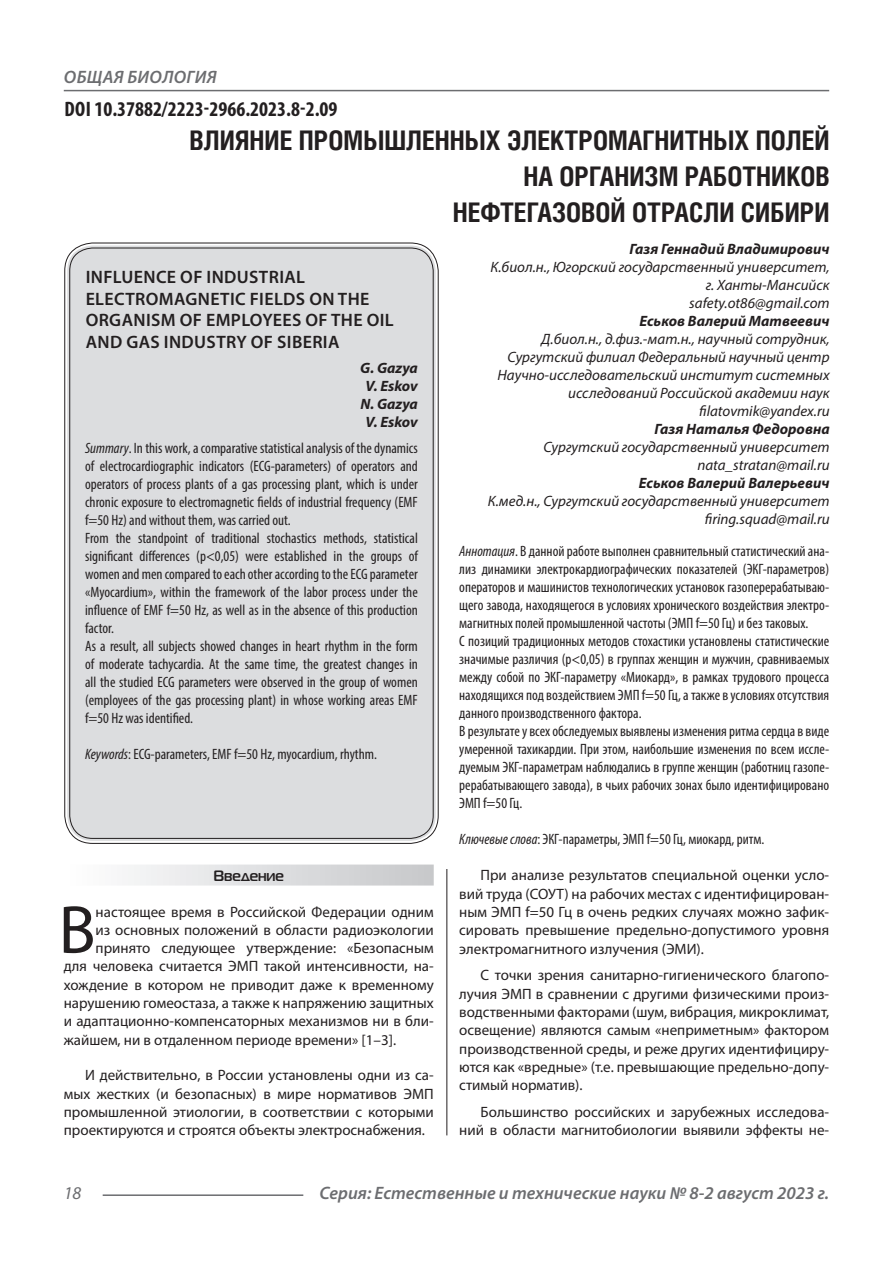
<style>
.page{position:relative;width:893px;height:1263px;background:#fff}
.page>*{position:absolute;margin:0;border:0;box-sizing:border-box;transform-origin:0 0}
.Статья_текст_первый{font:68.4px "Myriad Pro";color:#231f20}
.Статья_название{font:700 27px/36px "Helios Cond C";color:#231f20;text-align:right}
.ДОИ{font:700 condensed 21px "Myriad Pro";color:#231f20}
.Статья_название_англ{font:600 18px/21.6px "Myriad Pro";letter-spacing:.02em;color:#231f20}
.t1{font:italic 600 18px "Myriad Pro";color:#6c6d70}
.t2{font:italic 600 18px "Myriad Pro";letter-spacing:.02em;color:#6c6d70}
.t3{font:italic 18px "Myriad Pro";color:#6c6d70}
.Статья_аннотация_тек{font:condensed 15px/18px "Myriad Pro";color:#231f20;text-align:justify}
.Статья_аннотация_анг{font:condensed 15px/18px "Myriad Pro";color:#231f20;text-align:justify}
.Статья_текст{font:15px/18.3px "Myriad Pro";color:#231f20;text-align:justify}
.Статья_автор_инфо{font:italic 15px/18px "Myriad Pro";color:#231f20;text-align:right}
.Статья_текст_первый-2{font:15px "Myriad Pro";color:#231f20}
.Статья_автор_инфо-2{font:italic 700 15px "Myriad Pro";color:#231f20}
.Статья_автор_англ{font:italic 700 15px "Myriad Pro";color:#231f20}
.Статья_подзаголовок{font:700 15px "Magistral C";color:#231f20}
.s1{font-style:italic}
</style>
<div class="page">
<hr style="left:446px;top:128px;width:1px;height:1007px;background:#231f20">
<hr style="left:103px;top:1194px;width:200px;height:2px;background:#6c6d70">
<hr style="left:64px;top:90px;width:765px;height:1px;background:#6c6d70">
<div style="left:441px;top:128px;width:11px;height:741px;background:#fff"></div>
<div style="left:67px;top:245px;width:369px;height:596px;background:#dcdddf;border-radius:26px"></div>
<div style="left:64px;top:864px;width:370px;height:21px;background:linear-gradient(to right,#fefeff,#c6c8ca)"></div>
<p class="t2" style="left:64px;top:66px;width:154px">ОБЩАЯ БИОЛОГИЯ</p>
<p class="Статья_название" style="left:190px;top:121px;width:642px">ВЛИЯНИЕ ПРОМЫШЛЕННЫХ ЭЛЕКТРОМАГНИТНЫХ ПОЛЕЙ<br>НА ОРГАНИЗМ РАБОТНИКОВ<br>НЕФТЕГАЗОВОЙ ОТРАСЛИ СИБИРИ</p>
<p class="Статья_автор_инфо-2" style="left:629px;top:239px;width:202px">Газя Геннадий Владимирович</p>
<p class="Статья_автор_инфо" style="left:491px;top:257px;width:340px">К.биол.н., Югорский государственный университет, г. Ханты-Мансийск</p>
<p class="Статья_автор_инфо" style="left:689px;top:293px;width:142px">safety.ot86@gmail.com</p>
<p class="Статья_автор_инфо-2" style="left:639px;top:311px;width:192px">Еськов Валерий Матвеевич</p>
<p class="Статья_автор_инфо" style="left:497px;top:329px;width:334px">Д.биол.н., д.физ.-мат.н., научный сотрудник, Сургутский филиал Федеральный научный центр Научно-исследовательский институт системных исследований Российской академии наук</p>
<p class="Статья_автор_инфо" style="left:699px;top:401px;width:132px">filatovmik@yandex.ru</p>
<p class="Статья_автор_инфо-2" style="left:655px;top:419px;width:177px">Газя Наталья Федоровна</p>
<p class="Статья_автор_инфо" style="left:543px;top:437px;width:288px">Сургутский государственный университет</p>
<p class="Статья_автор_инфо" style="left:697px;top:455px;width:134px">nata_stratan@mail.ru</p>
<p class="Статья_автор_инфо-2" style="left:639px;top:473px;width:192px">Еськов Валерий Валерьевич</p>
<p class="Статья_автор_инфо" style="left:488px;top:491px;width:343px">К.мед.н., Сургутский государственный университет</p>
<p class="Статья_автор_инфо" style="left:705px;top:509px;width:126px">firing.squad@mail.ru</p>
<p class="Статья_аннотация_тек" style="left:459px;top:542px;width:371px"><span class="s1">Аннотация</span>. В данной работе выполнен сравнительный статистический ана&shy;лиз динамики электрокардиографических показателей (ЭКГ-параметров) операторов и машинистов технологических установок газоперерабатываю&shy;щего завода, находящегося в условиях хронического воздействия электро&shy;магнитных полей промышленной частоты (ЭМП f=50 Гц) и без таковых.</p>
<p class="Статья_аннотация_тек" style="left:459px;top:632px;width:371px">С позиций традиционных методов стохастики установлены статистические значимые различия (p&lt;0,05) в группах женщин и мужчин, сравниваемых между собой по ЭКГ-параметру «Миокард», в рамках трудового процесса находящихся под воздействием ЭМП f=50 Гц, а также в условиях отсутствия данного производственного фактора.</p>
<p class="Статья_аннотация_тек" style="left:459px;top:722px;width:371px">В результате у всех обследуемых выявлены изменения ритма сердца в виде умеренной тахикардии. При этом, наибольшие изменения по всем иссле&shy;дуемым ЭКГ-параметрам наблюдались в группе женщин (работниц газопе&shy;рерабатывающего завода), в чьих рабочих зонах было идентифицировано ЭМП f=50 Гц.</p>
<p class="Статья_аннотация_тек" style="left:459px;top:830px;width:307px"><span class="s1">Ключевые слова</span>: ЭКГ-параметры, ЭМП f=50 Гц, миокард, ритм.</p>
<p class="ДОИ" style="left:64px;top:96px;width:275px">DOI 10.37882/2223-2966.2023.8-2.09</p>
<p class="Статья_название_англ" style="left:86px;top:266px;width:310px">INFLUENCE OF INDUSTRIAL<br>ELECTROMAGNETIC FIELDS ON THE<br>ORGANISM OF EMPLOYEES OF THE OIL<br>AND GAS INDUSTRY OF SIBERIA</p>
<p class="Статья_автор_англ" style="left:360px;top:358px;width:59px">G. Gazya</p>
<p class="Статья_автор_англ" style="left:365px;top:376px;width:54px">V. Eskov</p>
<p class="Статья_автор_англ" style="left:360px;top:394px;width:59px">N. Gazya</p>
<p class="Статья_автор_англ" style="left:365px;top:412px;width:54px">V. Eskov</p>
<p class="Статья_аннотация_анг" style="left:85px;top:439px;width:334px"><span class="s1">Summary</span>. In this work, a comparative statistical analysis of the dynamics of electrocardiographic indicators (ECG-parameters) of operators and operators of process plants of a gas processing plant, which is under chronic exposure to electromagnetic fields of industrial frequency (EMF f=50 Hz) and without them, was carried out.</p>
<p class="Статья_аннотация_анг" style="left:85px;top:529px;width:334px">From the standpoint of traditional stochastics methods, statistical significant differences (p&lt;0,05) were established in the groups of women and men compared to each other according to the ECG parameter «Myocardium», within the framework of the labor process under the influence of EMF f=50 Hz, as well as in the absence of this production factor.</p>
<p class="Статья_аннотация_анг" style="left:85px;top:637px;width:334px">As a result, all subjects showed changes in heart rhythm in the form of moderate tachycardia. At the same time, the greatest changes in all the studied ECG parameters were observed in the group of women (employees of the gas processing plant) in whose working areas EMF f=50 Hz was identified.</p>
<p class="Статья_аннотация_анг" style="left:85px;top:745px;width:293px"><span class="s1">Keywords</span>: ECG-parameters, EMF f=50 Hz, myocardium, rhythm.</p>
<p class="Статья_подзаголовок" style="left:213px;top:867px;width:72px">Введение</p>
<p class="Статья_текст_первый" style="left:59px;top:887px;width:39px">В</p>
<p class="Статья_текст_первый-2" style="left:96px;top:902px;width:340px">настоящее время в Российской Федерации одним</p>
<p class="Статья_текст_первый-2" style="left:96px;top:920px;width:340px">из основных положений в области радиоэкологии</p>
<p class="Статья_текст_первый-2" style="left:96px;top:938px;width:340px">принято следующее утверждение: «Безопасным</p>
<p class="Статья_текст_первый-2" style="left:64px;top:957px;width:371px">для человека считается ЭМП такой интенсивности, на-</p>
<p class="Статья_текст_первый-2" style="left:64px;top:975px;width:371px">хождение в котором не приводит даже к временному</p>
<p class="Статья_текст_первый-2" style="left:64px;top:994px;width:371px">нарушению гомеостаза, а также к напряжению защитных</p>
<p class="Статья_текст_первый-2" style="left:64px;top:1012px;width:371px">и адаптационно-компенсаторных механизмов ни в бли-</p>
<p class="Статья_текст_первый-2" style="left:64px;top:1030px;width:334px">жайшем, ни в отдаленном периоде времени» [1–3].</p>
<p class="Статья_текст" style="left:64px;top:1066px;width:371px;text-indent:21px">И действительно, в России установлены одни из са&shy;мых жестких (и безопасных) в мире нормативов ЭМП промышленной этиологии, в соответствии с которыми проектируются и строятся объекты электроснабжения.</p>
<p class="Статья_текст" style="left:459px;top:866px;width:371px;text-indent:21px">При анализе результатов специальной оценки усло&shy;вий труда (СОУТ) на рабочих местах с идентифицирован&shy;ным ЭМП f=50 Гц в очень редких случаях можно зафик&shy;сировать превышение предельно-допустимого уровня электромагнитного излучения (ЭМИ).</p>
<p class="Статья_текст" style="left:459px;top:966px;width:371px;text-indent:21px">С точки зрения санитарно-гигиенического благопо&shy;лучия ЭМП в сравнении с другими физическими произ&shy;водственными факторами (шум, вибрация, микроклимат, освещение) являются самым «неприметным» фактором производственной среды, и реже других идентифициру&shy;ются как «вредные» (т.е. превышающие предельно-допу&shy;стимый норматив).</p>
<p class="Статья_текст" style="left:459px;top:1103px;width:371px;text-align:right">Большинство российских и зарубежных исследова&shy;ний в области магнитобиологии выявили эффекты не-</p>
<p class="t3" style="left:64px;top:1182px;width:19px">18</p>
<p class="t1" style="left:319px;top:1182px;width:511px">Серия: Естественные и технические науки № 8-2 август 2023 г.</p>
</div>
